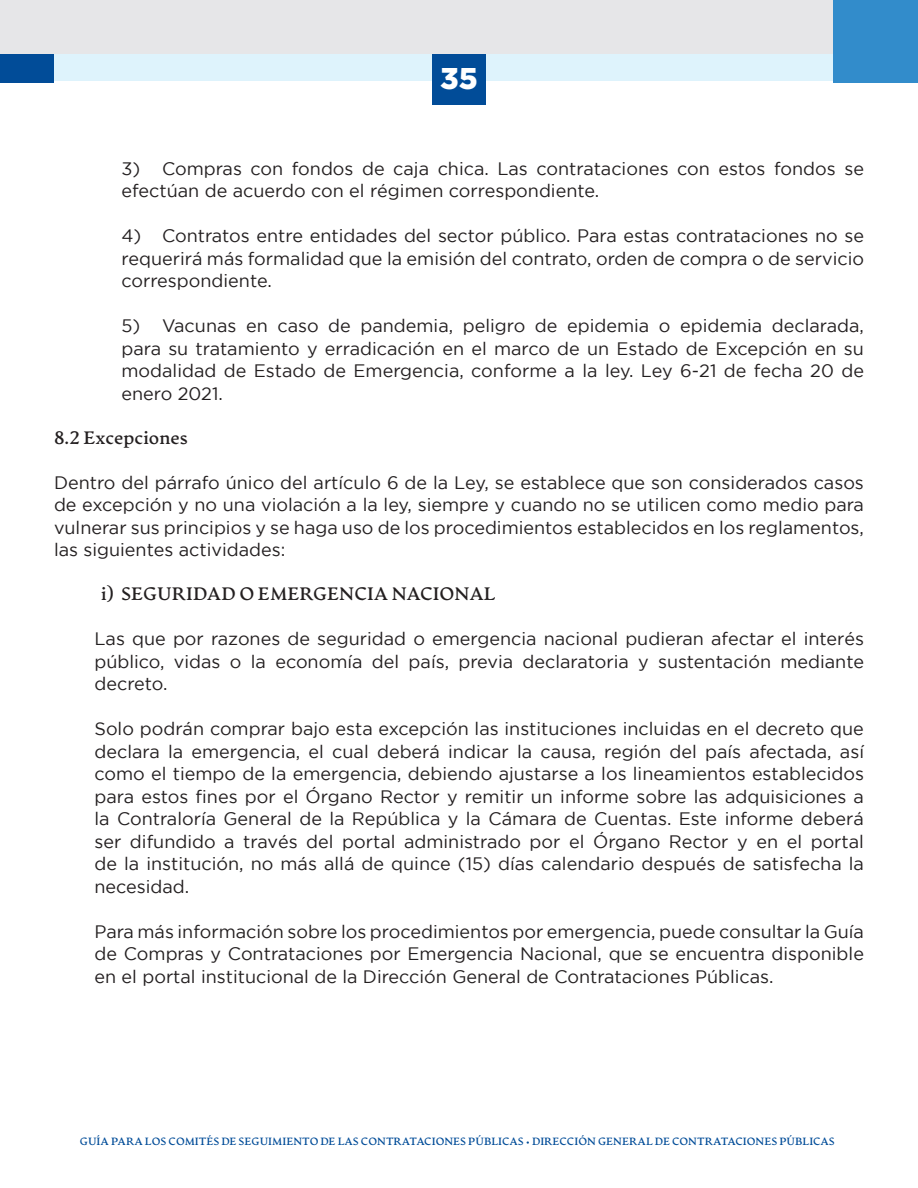
<style>
.page{position:relative;width:918px;height:1188px;background:#fff}
.page>*{position:absolute;margin:0;border:0;box-sizing:border-box;transform-origin:0 0}
.t1{font:900 30px "Gotham";color:#fff}
.t2{font:18px/22.5px "Gotham";color:#231f20;text-align:justify}
.t3{font:700 18px "Artifex CF";color:#231f20}
.t4{font:700 10.5px "Artifex CF";color:#014c98}
</style>
<div class="page">
<div style="left:0;top:0;width:834px;height:54px;background:#e6e6e8"></div>
<div style="left:54px;top:54px;width:810px;height:27px;background:#def3fc"></div>
<div style="left:834px;top:0;width:84px;height:82px;background:#328ccb"></div>
<div style="left:0;top:54px;width:54px;height:28px;background:#014c98"></div>
<div style="left:432px;top:54px;width:54px;height:51px;background:#014c98"></div>
<h1 class="t1" style="left:440px;top:61px;width:39px">35</h1>
<p class="t2" style="left:122px;top:157px;width:744px">3) Compras con fondos de caja chica. Las contrataciones con estos fondos se efectúan de acuerdo con el régimen correspondiente.</p>
<p class="t2" style="left:122px;top:224px;width:744px">4) Contratos entre entidades del sector público. Para estas contrataciones no se requerirá más formalidad que la emisión del contrato, orden de compra o de servicio correspondiente.</p>
<p class="t2" style="left:122px;top:314px;width:744px">5) Vacunas en caso de pandemia, peligro de epidemia o epidemia declarada, para su tratamiento y erradicación en el marco de un Estado de Excepción en su modalidad de Estado de Emergencia, conforme a la ley. Ley 6-21 de fecha 20 de enero 2021.</p>
<p class="t3" style="left:54px;top:427px;width:135px">8.2 Excepciones</p>
<p class="t2" style="left:54px;top:471px;width:812px">Dentro del párrafo único del artículo 6 de la Ley, se establece que son considerados casos de excepción y no una violación a la ley, siempre y cuando no se utilicen como medio para vulnerar sus principios y se haga uso de los procedimientos establecidos en los reglamentos, las siguientes actividades:</p>
<p class="t3" style="left:101px;top:583px;width:396px">i) SEGURIDAD O EMERGENCIA NACIONAL</p>
<p class="t2" style="left:94px;top:627px;width:771px">Las que por razones de seguridad o emergencia nacional pudieran afectar el interés público, vidas o la economía del país, previa declaratoria y sustentación mediante decreto.</p>
<p class="t2" style="left:94px;top:717px;width:771px">Solo podrán comprar bajo esta excepción las instituciones incluidas en el decreto que declara la emergencia, el cual deberá indicar la causa, región del país afectada, así como el tiempo de la emergencia, debiendo ajustarse a los lineamientos establecidos para estos fines por el Órgano Rector y remitir un informe sobre las adquisiciones a la Contraloría General de la República y la Cámara de Cuentas. Este informe deberá ser difundido a través del portal administrado por el Órgano Rector y en el portal de la institución, no más allá de quince (15) días calendario después de satisfecha la necesidad.</p>
<p class="t2" style="left:94px;top:920px;width:771px">Para más información sobre los procedimientos por emergencia, puede consultar la Guía de Compras y Contrataciones por Emergencia Nacional, que se encuentra disponible en el portal institucional de la Dirección General de Contrataciones Públicas.</p>
<p class="t4" style="left:80px;top:1135px;width:757px">GUÍA PARA LOS COMITÉS DE SEGUIMIENTO DE LAS CONTRATACIONES PÚBLICAS • DIRECCIÓN GENERAL DE CONTRATACIONES PÚBLICAS</p>
</div>
